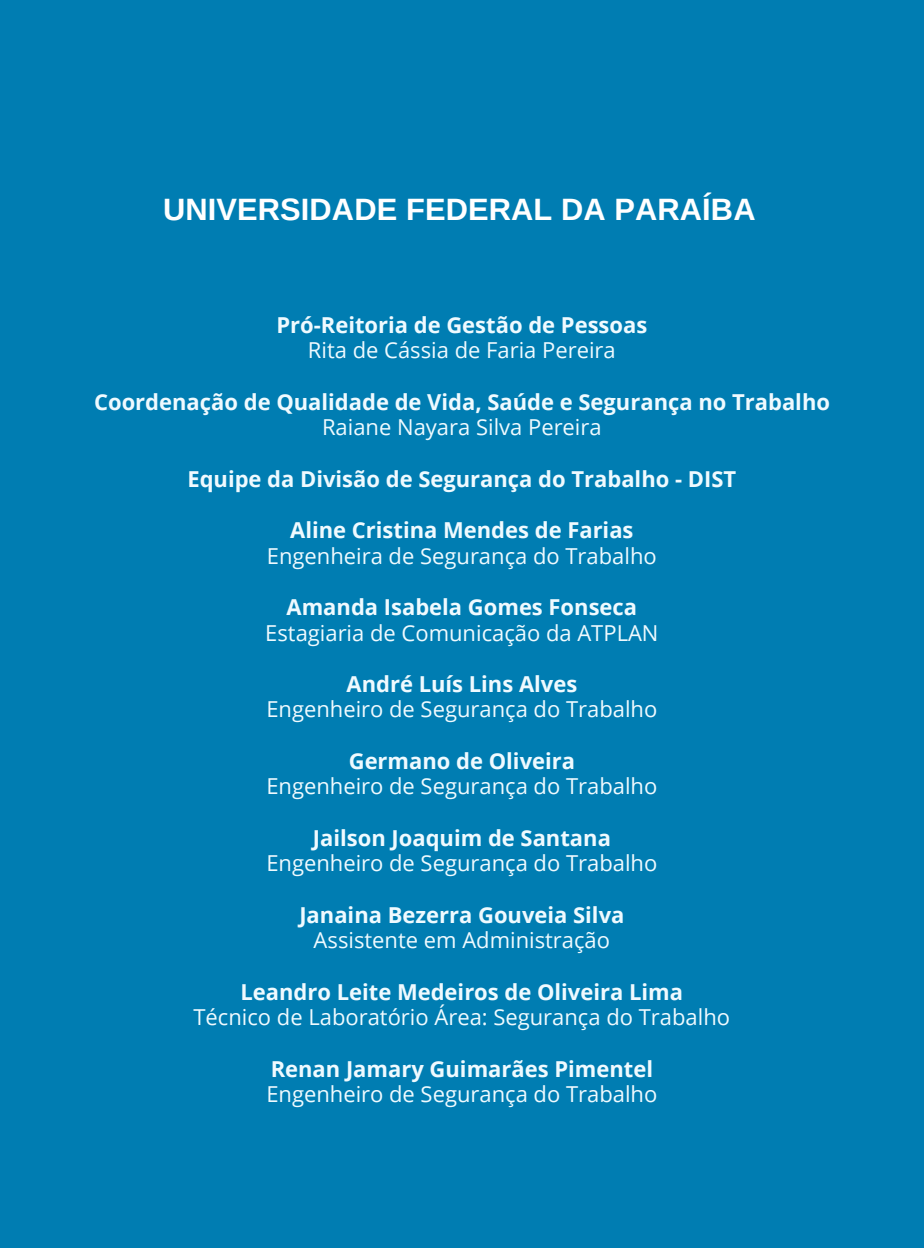
<style>
.page{position:relative;width:924px;height:1248px;background:#007db2}
.page>*{position:absolute;margin:0;border:0;box-sizing:border-box;transform-origin:0 0}
.t1{font:700 30.8px "Arimo";letter-spacing:.005em;color:#fff}
.t2{font:700 22px "Open Sans";color:#effaff}
.t3{font:22px "Open Sans";color:#effaff}
</style>
<div class="page">
<h2 class="t1" style="left:163px;top:192px;width:594px">UNIVERSIDADE FEDERAL DA PARAÍBA</h2>
<p class="t2" style="left:276px;top:309px;width:372px">Pró-Reitoria de Gestão de Pessoas</p>
<p class="t3" style="left:308px;top:335px;width:309px">Rita de Cássia de Faria Pereira</p>
<p class="t2" style="left:94px;top:386px;width:737px">Coordenação de Qualidade de Vida, Saúde e Segurança no Trabalho</p>
<p class="t3" style="left:322px;top:412px;width:281px">Raiane Nayara Silva Pereira</p>
<h3 class="t2" style="left:187px;top:463px;width:550px">Equipe da Divisão de Segurança do Trabalho - DIST</h3>
<p class="t2" style="left:290px;top:514px;width:345px">Aline Cristina Mendes de Farias</p>
<p class="t3" style="left:267px;top:540px;width:391px">Engenheira de Segurança do Trabalho</p>
<p class="t2" style="left:287px;top:591px;width:352px">Amanda Isabela Gomes Fonseca</p>
<p class="t3" style="left:265px;top:617px;width:395px">Estagiaria de Comunicação da ATPLAN</p>
<p class="t2" style="left:347px;top:668px;width:232px">André Luís Lins Alves</p>
<p class="t3" style="left:266px;top:694px;width:393px">Engenheiro de Segurança do Trabalho</p>
<p class="t2" style="left:349px;top:745px;width:228px">Germano de Oliveira</p>
<p class="t3" style="left:266px;top:771px;width:393px">Engenheiro de Segurança do Trabalho</p>
<p class="t2" style="left:313px;top:822px;width:300px">Jailson Joaquim de Santana</p>
<p class="t3" style="left:266px;top:848px;width:393px">Engenheiro de Segurança do Trabalho</p>
<p class="t2" style="left:299px;top:899px;width:327px">Janaina Bezerra Gouveia Silva</p>
<p class="t3" style="left:314px;top:925px;width:298px">Assistente em Administração</p>
<p class="t2" style="left:241px;top:976px;width:444px">Leandro Leite Medeiros de Oliveira Lima</p>
<p class="t3" style="left:193px;top:1002px;width:538px">Técnico de Laboratório Área: Segurança do Trabalho</p>
<p class="t2" style="left:271px;top:1053px;width:384px">Renan Jamary Guimarães Pimentel</p>
<p class="t3" style="left:266px;top:1079px;width:393px">Engenheiro de Segurança do Trabalho</p>
</div>
